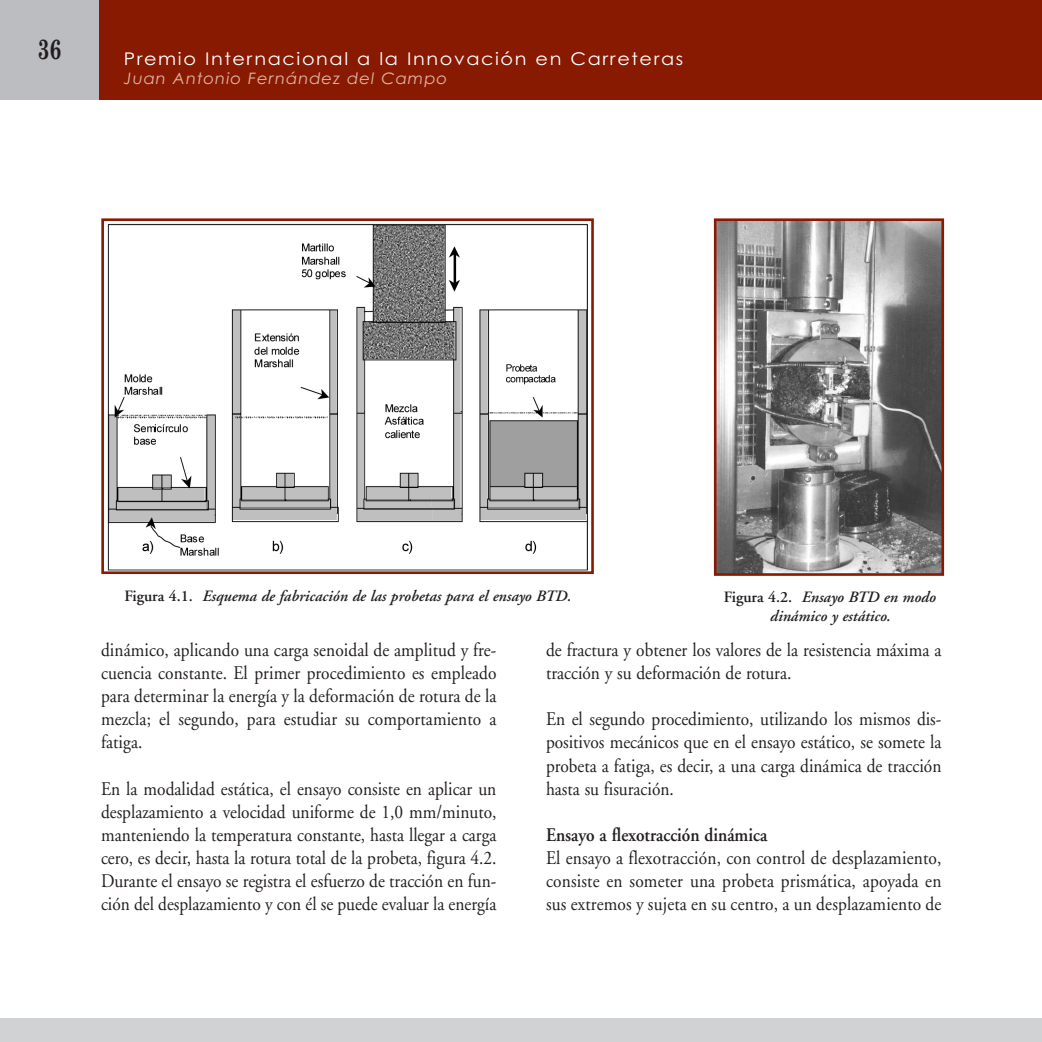
<style>
.page{position:relative;width:1042px;height:1042px;background:#fff}
.page>*{position:absolute;margin:0;border:0;box-sizing:border-box;transform-origin:0 0}
.t1{font:700 28px "Century Schoolbook";color:#231f20;scale:.75 1}
.t2{font:19.25px/23.1px "Adobe Garamond";color:#231f20;text-align:justify;scale:.9 1}
.t3{font:600 19.25px "Adobe Garamond";color:#231f20;scale:.9 1}
.t4{font:17.5px "Century Gothic";letter-spacing:.085em;color:#fff;scale:1.1 1}
.t5{font:italic 600 15.75px/18.9px "Adobe Garamond";color:#231f20;text-align:center}
.t6{font:italic 15.75px "Century Gothic";letter-spacing:.055em;color:#deb6a3;scale:1.05 1}
.s1{font-style:normal}
</style>
<div class="page">
<div style="left:0;top:1017px;width:1041px;height:24px;background:#d1d2d4"></div>
<div style="left:0;top:0;width:99px;height:99px;background:#bcbdc0"></div>
<div style="left:99px;top:0;width:942px;height:99px;background:#891a02"></div>
<img style="left:107px;top:223px;width:481px;height:347px">
<div style="left:101px;top:218px;width:492px;height:356px;border:3px solid #891a02"></div>
<img style="left:717px;top:222px;width:222px;height:349px">
<div style="left:713px;top:218px;width:230px;height:357px;border:3px solid #891a02"></div>
<h1 class="t1" style="left:38px;top:38px;width:34px">36</h1>
<p class="t4" style="left:124px;top:52px;width:510px">Premio Internacional a la Innovación en Carreteras</p>
<p class="t6" style="left:124px;top:73px;width:309px">Juan Antonio Fernández del Campo</p>
<p class="t5" style="left:124px;top:588px;width:447px"><span class="s1">Figura 4.1.</span> Esquema de fabricación de las probetas para el ensayo BTD.</p>
<p class="t5" style="left:723px;top:588px;width:213px"><span class="s1">Figura 4.2.</span> Ensayo BTD en modo dinámico y estático.</p>
<p class="t2" style="left:101px;top:640px;width:441px">dinámico, aplicando una carga senoidal de amplitud y fre&shy;cuencia constante. El primer procedimiento es empleado para determinar la energía y la deformación de rotura de la mezcla; el segundo, para estudiar su comportamiento a fatiga.</p>
<p class="t2" style="left:101px;top:778px;width:441px">En la modalidad estática, el ensayo consiste en aplicar un desplazamiento a velocidad uniforme de 1,0 mm/minuto, manteniendo la temperatura constante, hasta llegar a carga cero, es decir, hasta la rotura total de la probeta, figura 4.2.<br>Durante el ensayo se registra el esfuerzo de tracción en fun&shy;ción del desplazamiento y con él se puede evaluar la energía</p>
<p class="t2" style="left:546px;top:640px;width:441px">de fractura y obtener los valores de la resistencia máxima a tracción y su deformación de rotura.</p>
<p class="t2" style="left:546px;top:709px;width:441px">En el segundo procedimiento, utilizando los mismos dis&shy;positivos mecánicos que en el ensayo estático, se somete la probeta a fatiga, es decir, a una carga dinámica de tracción hasta su fisuración.</p>
<p class="t3" style="left:546px;top:826px;width:247px">Ensayo a flexotracción dinámica</p>
<p class="t2" style="left:546px;top:848px;width:441px">El ensayo a flexotracción, con control de desplazamiento, consiste en someter una probeta prismática, apoyada en sus extremos y sujeta en su centro, a un desplazamiento de</p>
</div>
